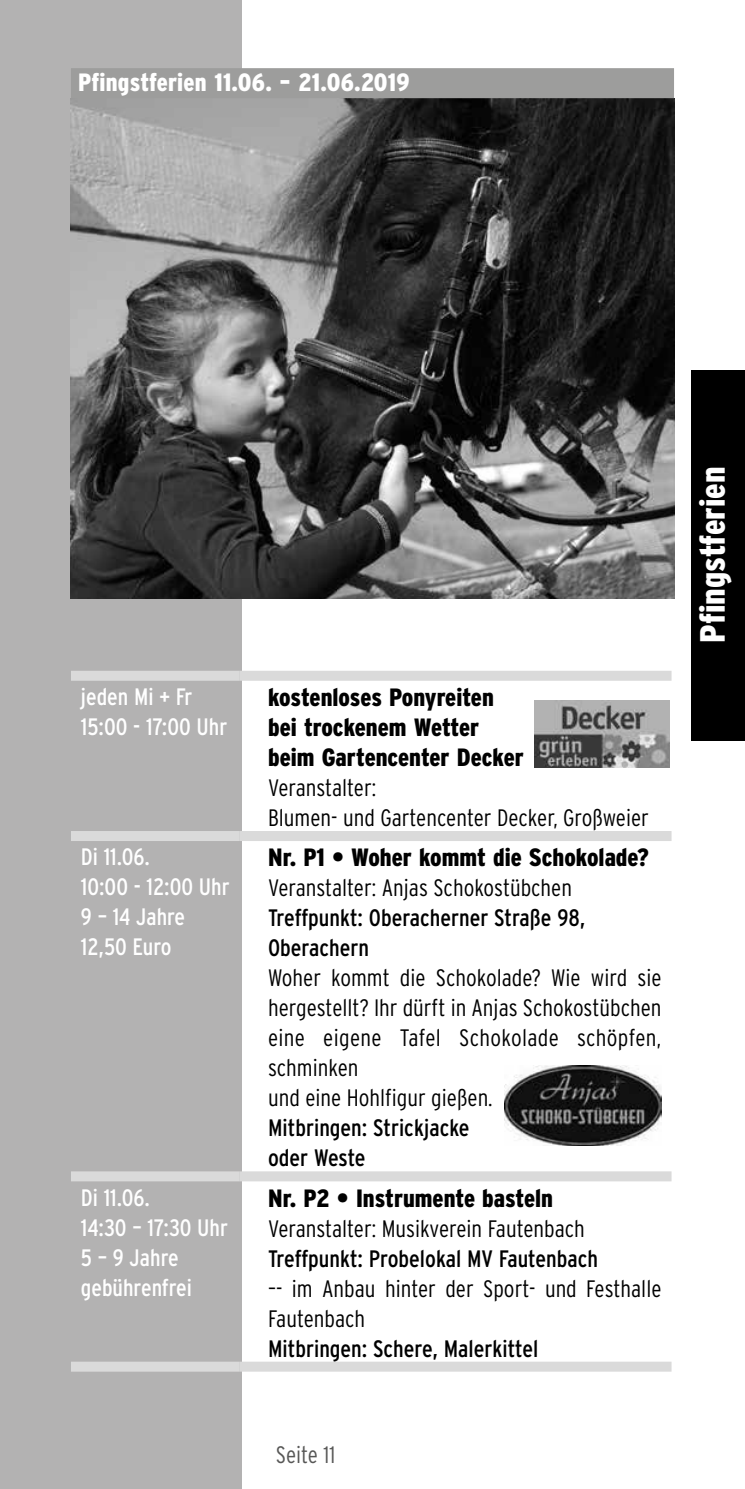
<style>
.page{position:relative;width:745px;height:1489px;background:#fff}
.page>*{position:absolute;margin:0;border:0;box-sizing:border-box;transform-origin:0 0}
.t1{font:900 condensed 35px "Interstate";color:#fff}
.t2{font:900 condensed 25px/30px "Interstate";color:#000}
.t3{font:900 condensed 25px "Interstate";letter-spacing:.01em;color:#fff}
.t4{font:300 condensed 23.75px/30px "Interstate";color:#000}
.t5{font:condensed 23.75px/30px "Interstate";color:#000}
.t6{font:condensed 23.75px/30px "Interstate";color:#fff}
.t7{font:300 condensed 23.75px "Interstate";color:#575756}
</style>
<div class="page">
<div style="left:0;top:0;width:241px;height:1488px;background:#b3b2b2"></div>
<div style="left:690px;top:370px;width:54px;height:371px;background:#000"></div>
<img style="left:71px;top:98px;width:602px;height:500px">
<div style="left:71px;top:68px;width:602px;height:30px;background:#9d9d9c"></div>
<div style="left:71px;top:670px;width:168px;height:10px;background:#dadada"></div>
<div style="left:239px;top:670px;width:432px;height:10px;background:#dadada"></div>
<div style="left:71px;top:831px;width:168px;height:10px;background:#dadada"></div>
<div style="left:239px;top:831px;width:432px;height:10px;background:#dadada"></div>
<div style="left:71px;top:1171px;width:168px;height:10px;background:#dadada"></div>
<div style="left:239px;top:1171px;width:432px;height:10px;background:#dadada"></div>
<div style="left:71px;top:1361px;width:168px;height:10px;background:#dadada"></div>
<div style="left:239px;top:1361px;width:432px;height:10px;background:#dadada"></div>
<img style="left:534px;top:700px;width:134px;height:67px">
<img style="left:504px;top:1065px;width:157px;height:80px">
<p class="t3" style="left:78px;top:68px;width:333px">Pfingstferien 11.06. – 21.06.2019</p>
<p class="t6" style="left:81px;top:681px;width:148px">jeden Mi + Fr<br>15:00 - 17:00 Uhr</p>
<p class="t2" style="left:268px;top:682px;width:257px">kostenloses Ponyreiten bei trockenem Wetter beim Gartencenter Decker</p>
<p class="t4" style="left:268px;top:772px;width:382px">Veranstalter:<br>Blumen- und Gartencenter Decker, Großweier</p>
<p class="t6" style="left:81px;top:841px;width:150px">Di 11.06.<br>10:00 - 12:00 Uhr<br>9 – 14 Jahre<br>12,50 Euro</p>
<p class="t2" style="left:268px;top:842px;width:382px">Nr. P1 • Woher kommt die Schokolade?</p>
<p class="t4" style="left:268px;top:872px;width:305px">Veranstalter: Anjas Schokostübchen</p>
<p class="t5" style="left:268px;top:902px;width:318px">Treffpunkt: Oberacherner Straße 98,<br>Oberachern</p>
<p class="t4" style="left:268px;top:962px;width:394px">Woher kommt die Schokolade? Wie wird sie hergestellt? Ihr dürft in Anjas Schokostübchen eine eigene Tafel Schokolade schöpfen, schminken<br>und eine Hohlfigur gießen.</p>
<p class="t5" style="left:268px;top:1112px;width:203px">Mitbringen: Strickjacke oder Weste</p>
<p class="t6" style="left:81px;top:1181px;width:148px">Di 11.06.<br>14:30 – 17:30 Uhr<br>5 – 9 Jahre gebührenfrei</p>
<p class="t2" style="left:268px;top:1182px;width:286px">Nr. P2 • Instrumente basteln</p>
<p class="t4" style="left:268px;top:1212px;width:318px">Veranstalter: Musikverein Fautenbach</p>
<p class="t5" style="left:268px;top:1242px;width:331px">Treffpunkt: Probelokal MV Fautenbach</p>
<p class="t4" style="left:268px;top:1272px;width:394px">–- im Anbau hinter der Sport- und Festhalle<br>Fautenbach</p>
<p class="t5" style="left:268px;top:1332px;width:271px">Mitbringen: Schere, Malerkittel</p>
<p class="t7" style="left:276px;top:1441px;width:61px">Seite 11</p>
<h1 class="t1" style="left:692px;top:642px;width:177px;rotate:-90deg">Pfingstferien</h1>
</div>
